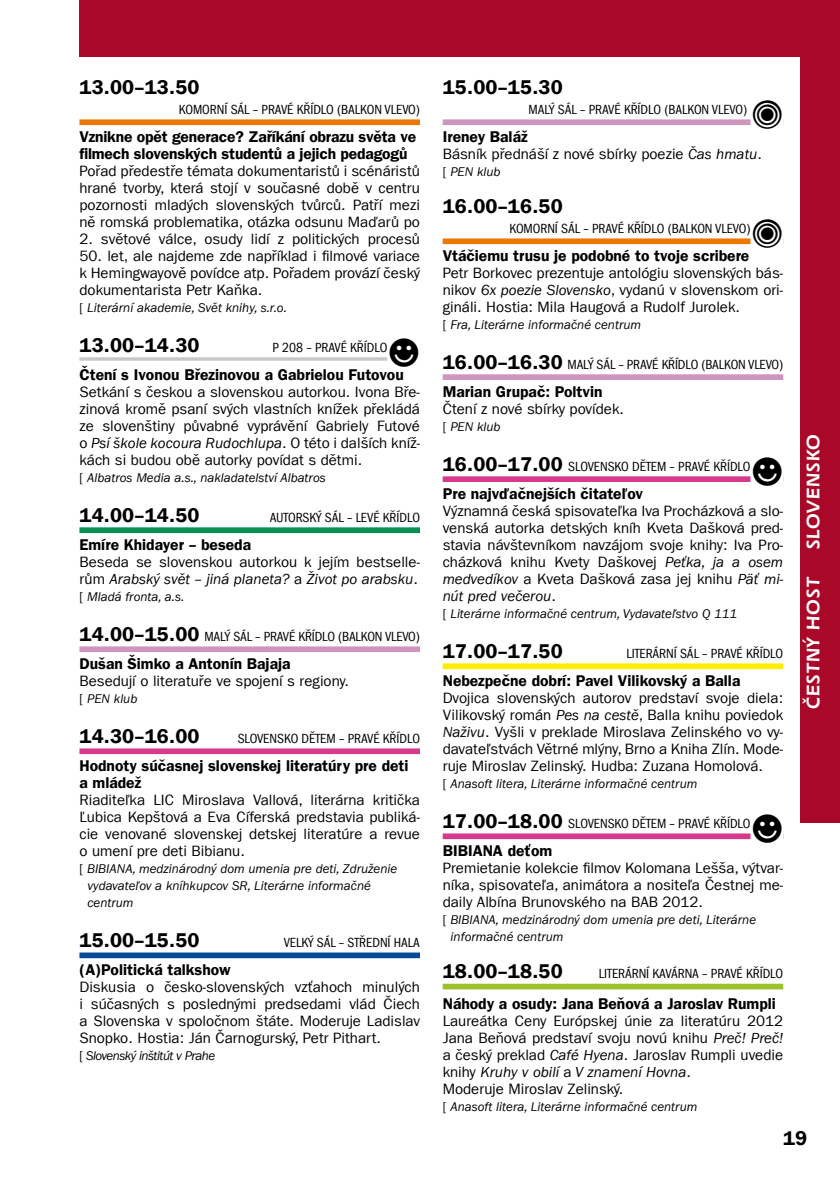
<style>
.page{position:relative;width:840px;height:1191px;background:#fff}
.page>*{position:absolute;margin:0;border:0;box-sizing:border-box;transform-origin:0 0}
.t1{font:20px "Franklin Gothic LT Com Dm";letter-spacing:.01em;color:#000}
.t2{font:600 19px "Eras IT Cby BTCE";letter-spacing:.06em;color:#fff}
.t3{font:15.6px/17px "Franklin Gothic LT Com Dm";color:#000}
.t4{font:15px/17px "Franklin Gothic LT Com";color:#000;text-align:justify}
.t5{font:condensed 13.6px "Franklin Gothic LT Com";letter-spacing:-.005em;color:#000}
.t6{font:italic 13px/17px "Franklin Gothic LT Com";color:#000}
.t7{font:italic 13px "Franklin Gothic LT Com";letter-spacing:-.04em;color:#000}
.s1{font-style:normal}
.s2{font-family:"PIKTO";font-stretch:normal;font-size:20px}
.s3{font-style:italic}
.s4{font-family:"Franklin Gothic LT Com Dm";font-stretch:normal;font-size:20px}
.s5{font-family:"Franklin Gothic LT Com";font-stretch:condensed;font-size:13.6px}
</style>
<div class="page">
<div style="left:799px;top:0;width:40px;height:822px;background:#aa0829"></div>
<div style="left:79px;top:0;width:760px;height:57px;background:#aa0829"></div>
<div style="left:79px;top:119px;width:341px;height:6px;background:#ed7703"></div>
<svg style="left:79px;top:357px;width:308px;height:4px"></svg>
<div style="left:79px;top:527px;width:341px;height:6px;background:#009252"></div>
<div style="left:79px;top:646px;width:341px;height:6px;background:#ce96be"></div>
<div style="left:79px;top:748px;width:341px;height:6px;background:#d83a8b"></div>
<div style="left:79px;top:952px;width:341px;height:6px;background:#004a99"></div>
<div style="left:442px;top:119px;width:340px;height:6px;background:#ce96be"></div>
<div style="left:750px;top:117px;width:32px;height:10px;background:#fff"></div>
<div style="left:442px;top:238px;width:340px;height:6px;background:#ed7703"></div>
<div style="left:750px;top:236px;width:32px;height:10px;background:#fff"></div>
<div style="left:442px;top:374px;width:340px;height:6px;background:#ce96be"></div>
<div style="left:442px;top:476px;width:340px;height:6px;background:#d83a8b"></div>
<div style="left:750px;top:474px;width:32px;height:10px;background:#fff"></div>
<div style="left:442px;top:663px;width:340px;height:6px;background:#ffed00"></div>
<div style="left:442px;top:833px;width:340px;height:6px;background:#d83a8b"></div>
<div style="left:750px;top:831px;width:32px;height:10px;background:#fff"></div>
<div style="left:442px;top:983px;width:340px;height:6px;background:#9cc22b"></div>
<h1 class="t1" style="left:79px;top:75px;width:122px">13.00–13.50</h1>
<p class="t5" style="left:179px;top:102px;width:8px">KOMORNÍ</p>
<p class="t5" style="left:230px;top:102px;width:191px">SÁL – PRAVÉ KŘÍDLO (BALKON VLEVO)</p>
<p class="t3" style="left:79px;top:128px;width:338px">Vznikne opět generace? Zaříkání obrazu světa ve filmech slovenských studentů a jejich pedagogů</p>
<p class="t4" style="left:79px;top:162px;width:342px">Pořad předestře témata dokumentaristů i scénáristů hrané tvorby, která stojí v současné době v centru pozornosti mladých slovenských tvůrců. Patří mezi ně romská problematika, otázka odsunu Maďarů po</p>
<p class="t4" style="left:79px;top:230px;width:342px">2. světové válce, osudy lidí z politických procesů</p>
<p class="t4" style="left:79px;top:247px;width:342px">50. let, ale najdeme zde například i filmové variace k Hemingwayově povídce atp. Pořadem provází český dokumentarista Petr Kaňka.</p>
<p class="t6" style="left:79px;top:299px;width:209px"><span class="s1">[</span> Literární akademie, Svět knihy, s.r.o.</p>
<h1 class="t1" style="left:79px;top:333px;width:122px">13.00–14.30</h1>
<p class="t5" style="left:272px;top:339px;width:149px">P 208 – PRAVÉ KŘÍDLO<span class="s2">2</span></p>
<p class="t3" style="left:79px;top:366px;width:326px">Čtení s Ivonou Březinovou a Gabrielou Futovou</p>
<p class="t4" style="left:79px;top:383px;width:342px">Setkání s českou a slovenskou autorkou. Ivona Bře&shy;zinová kromě psaní svých vlastních knížek překládá ze slovenštiny půvabné vyprávění Gabriely Futové o <span class="s3">Psí škole kocoura Rudochlupa</span>. O této i dalších kníž&shy;kách si budou obě autorky povídat s dětmi.</p>
<p class="t6" style="left:79px;top:469px;width:248px"><span class="s1">[</span> Albatros Media a.s., nakladatelství Albatros</p>
<h1 class="t1" style="left:79px;top:503px;width:122px">14.00–14.50</h1>
<p class="t5" style="left:270px;top:509px;width:8px">AUTORSK</p>
<p class="t5" style="left:316px;top:509px;width:105px">Ý SÁL – LEVÉ KŘÍDLO</p>
<p class="t3" style="left:79px;top:536px;width:173px">Emíre Khidayer – beseda</p>
<p class="t4" style="left:79px;top:553px;width:342px">Beseda se slovenskou autorkou k jejím bestselle&shy;rům <span class="s3">Arabský svět – jiná planeta?</span> a <span class="s3">Život po arabsku</span>.</p>
<p class="t6" style="left:79px;top:588px;width:106px"><span class="s1">[</span> Mladá fronta, a.s.</p>
<p class="t5" style="left:79px;top:628px;width:342px"><span class="s4">14.00–15.00</span> MALÝ SÁL – PRAVÉ KŘÍDLO (BALKON VLEVO)</p>
<p class="t3" style="left:79px;top:655px;width:212px">Dušan Šimko a Antonín Bajaja</p>
<p class="t4" style="left:79px;top:672px;width:271px">Besedují o literatuře ve spojení s regiony.</p>
<p class="t6" style="left:79px;top:690px;width:59px"><span class="s1">[</span> PEN klub</p>
<h1 class="t1" style="left:79px;top:724px;width:122px">14.30–16.00</h1>
<p class="t5" style="left:237px;top:730px;width:20px">SLOVENSKO</p>
<p class="t5" style="left:301px;top:730px;width:22px">DĚTEM</p>
<p class="t5" style="left:339px;top:730px;width:82px">– PRAVÉ KŘÍDLO</p>
<p class="t3" style="left:79px;top:757px;width:330px">Hodnoty súčasnej slovenskej literatúry pre deti a mládež</p>
<p class="t4" style="left:79px;top:791px;width:342px">Riaditeľka LIC Miroslava Vallová, literárna kritička Ľubica Kepštová a Eva Cíferská predstavia publiká&shy;cie venované slovenskej detskej literatúre a revue o umení pre deti Bibianu.</p>
<p class="t6" style="left:87px;top:860px;width:311px;text-indent:-8px"><span class="s1">[</span> BIBIANA, medzinárodný dom umenia pre deti, Združenie vydavateľov a kníhkupcov SR, Literárne informačné centrum</p>
<h1 class="t1" style="left:79px;top:928px;width:122px">15.00–15.50</h1>
<p class="t5" style="left:283px;top:934px;width:138px">VELKÝ SÁL – STŘEDNÍ HALA</p>
<p class="t3" style="left:79px;top:961px;width:153px">(A)Politická talkshow</p>
<p class="t4" style="left:79px;top:978px;width:342px">Diskusia o česko-slovenských vzťahoch minulých i súčasných s poslednými predsedami vlád Čiech a Slovenska v spoločnom štáte. Moderuje Ladislav Snopko. Hostia: Ján Čarnogurský, Petr Pithart.</p>
<p class="t7" style="left:79px;top:1048px;width:137px"><span class="s1">[</span> Slovenský inštitút v Prahe</p>
<h1 class="t1" style="left:442px;top:75px;width:122px">15.00–15.30</h1>
<p class="t5" style="left:528px;top:102px;width:256px">MALÝ SÁL – PRAVÉ KŘÍDLO (BALKON VLEVO) <span class="s2">5</span></p>
<p class="t3" style="left:442px;top:128px;width:86px">Ireney Baláž</p>
<p class="t4" style="left:442px;top:145px;width:320px">Básník přednáší z nové sbírky poezie <span class="s3">Čas hmatu</span>.</p>
<p class="t6" style="left:442px;top:163px;width:59px"><span class="s1">[</span> PEN klub</p>
<h1 class="t1" style="left:442px;top:194px;width:122px">16.00–16.50</h1>
<p class="t5" style="left:509px;top:221px;width:8px">KOMORNÍ</p>
<p class="t5" style="left:561px;top:221px;width:223px">SÁL – PRAVÉ KŘÍDLO (BALKON VLEVO)<span class="s2">5</span></p>
<p class="t3" style="left:442px;top:247px;width:308px">Vtáčiemu trusu je podobné to tvoje scribere</p>
<p class="t4" style="left:442px;top:264px;width:342px">Petr Borkovec prezentuje antológiu slovenských bás&shy;nikov <span class="s3">6x poezie Slovensko</span>, vydanú v slovenskom ori&shy;gináli. Hostia: Mila Haugová a Rudolf Jurolek.</p>
<p class="t6" style="left:442px;top:316px;width:200px"><span class="s1">[</span> Fra, Literárne informačné centrum</p>
<p class="t5" style="left:442px;top:356px;width:342px"><span class="s4">16.00–16.30</span> MALÝ SÁL – PRAVÉ KŘÍDLO (BALKON VLEVO)</p>
<p class="t3" style="left:442px;top:383px;width:161px">Marian Grupač: Poltvin</p>
<p class="t4" style="left:442px;top:400px;width:183px">Čtení z nové sbírky povídek.</p>
<p class="t6" style="left:442px;top:418px;width:59px"><span class="s1">[</span> PEN klub</p>
<h1 class="t1" style="left:442px;top:452px;width:146px">16.00–17.00 <span class="s5">SLOVENSKO</span></h1>
<p class="t5" style="left:631px;top:458px;width:22px">DĚTEM</p>
<p class="t5" style="left:669px;top:458px;width:115px">– PRAVÉ KŘÍDLO<span class="s2">2</span></p>
<p class="t3" style="left:442px;top:485px;width:202px">Pre najvďačnejších čitateľov</p>
<p class="t4" style="left:442px;top:502px;width:342px">Významná česká spisovateľka Iva Procházková a slo&shy;venská autorka detských kníh Kveta Dašková pred&shy;stavia návštevníkom navzájom svoje knihy: Iva Pro&shy;cházková knihu Kvety Daškovej <span class="s3">Peťka, ja a osem medvedíkov</span> a Kveta Dašková zasa jej knihu <span class="s3">Päť mi&shy;nút pred večerou</span>.</p>
<p class="t6" style="left:442px;top:605px;width:296px"><span class="s1">[</span> Literárne informačné centrum, Vydavateľstvo Q 111</p>
<h1 class="t1" style="left:442px;top:639px;width:121px">17.00–17.50</h1>
<p class="t5" style="left:626px;top:645px;width:12px">LITERÁRNÍ</p>
<p class="t5" style="left:679px;top:645px;width:105px">SÁL – PRAVÉ KŘÍDLO</p>
<p class="t3" style="left:442px;top:672px;width:299px">Nebezpečne dobrí: Pavel Vilikovský a Balla</p>
<p class="t4" style="left:442px;top:689px;width:342px">Dvojica slovenských autorov predstaví svoje diela:<br>Vilikovský román <span class="s3">Pes na cestě</span>, Balla knihu poviedok <span class="s3">Naživu</span>. Vyšli v preklade Miroslava Zelinského vo vy&shy;davateľstvách Větrné mlýny, Brno a Kniha Zlín. Mode&shy;ruje Miroslav Zelinský. Hudba: Zuzana Homolová.</p>
<p class="t6" style="left:442px;top:775px;width:256px"><span class="s1">[</span> Anasoft litera, Literárne informačné centrum</p>
<h1 class="t1" style="left:442px;top:809px;width:146px">17.00–18.00 <span class="s5">SLOVENSKO</span></h1>
<p class="t5" style="left:631px;top:815px;width:22px">DĚTEM</p>
<p class="t5" style="left:669px;top:815px;width:115px">– PRAVÉ KŘÍDLO<span class="s2">2</span></p>
<p class="t3" style="left:442px;top:842px;width:111px">BIBIANA deťom</p>
<p class="t4" style="left:442px;top:859px;width:342px">Premietanie kolekcie filmov Kolomana Lešša, výtvar&shy;níka, spisovateľa, animátora a nositeľa Čestnej me&shy;daily Albína Brunovského na BAB 2012.</p>
<p class="t6" style="left:450px;top:911px;width:307px;text-indent:-8px"><span class="s1">[</span> BIBIANA, medzinárodný dom umenia pre deti, Literárne informačné centrum</p>
<h1 class="t1" style="left:442px;top:959px;width:121px">18.00–18.50</h1>
<p class="t5" style="left:598px;top:966px;width:12px">LITERÁRNÍ</p>
<p class="t5" style="left:652px;top:966px;width:8px">KAVÁRNA</p>
<p class="t5" style="left:702px;top:966px;width:82px">– PRAVÉ KŘÍDLO</p>
<p class="t3" style="left:442px;top:995px;width:334px">Náhody a osudy: Jana Beňová a Jaroslav Rumpli</p>
<p class="t4" style="left:442px;top:1012px;width:342px;text-align:left">Laureátka Ceny Európskej únie za literatúru 2012<br>Jana Beňová predstaví svoju novú knihu <span class="s3">Preč! Preč! </span>a český preklad <span class="s3">Café Hyena</span>. Jaroslav Rumpli uvedie knihy <span class="s3">Kruhy v obilí</span> a <span class="s3">V znamení Hovna</span>.<br>Moderuje Miroslav Zelinský.</p>
<p class="t6" style="left:442px;top:1098px;width:256px"><span class="s1">[</span> Anasoft litera, Literárne informačné centrum</p>
<p class="t2" style="left:800px;top:549px;width:117px;rotate:-90deg">SLOVENSKO</p>
<p class="t2" style="left:800px;top:709px;width:133px;rotate:-90deg">ČESTNÝ HOST</p>
<h1 class="t1" style="left:782px;top:1126px;width:25px">19</h1>
</div>
